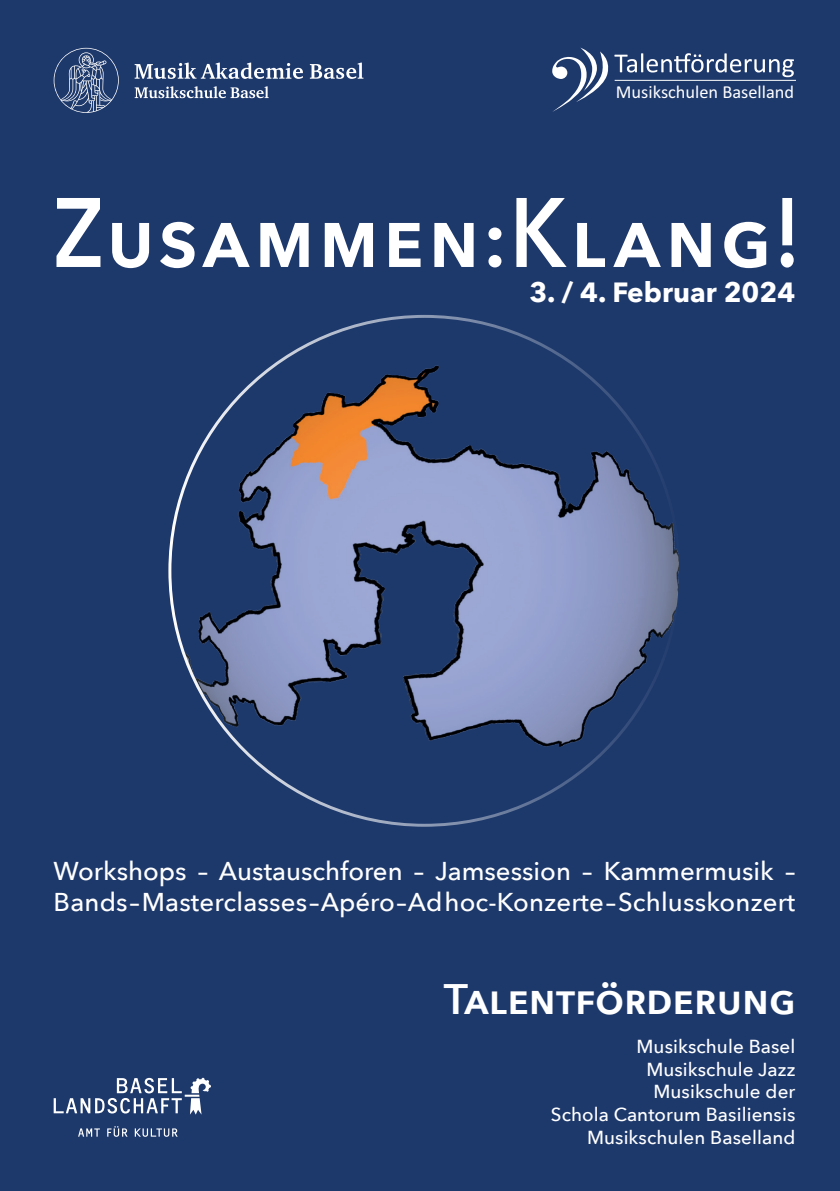
<style>
.page{position:relative;width:840px;height:1191px;background:#fff}
.page>*{position:absolute;margin:0;border:0;box-sizing:border-box;transform-origin:0 0}
.t1{font:600 81.2px "Avenir Next";letter-spacing:.05em;color:#fff}
.t2{font:600 42.6px "Avenir Next";color:#fff}
.t3{font:700 27.8px "Avenir Next";color:#fff}
.t4{font:500 25.8px/30.8px "Avenir Next";color:#fff}
.t5{font:500 18.8px/22.6px "Avenir Next";letter-spacing:.005em;color:#fff;text-align:right}
.t6{font:18.4px "Calibri";color:#fff}
.s1{font-size:97.4px}
</style>
<div class="page">
<div style="left:0;top:0;width:839px;height:1191px;background:#1d386b"></div>
<svg style="left:310px;top:63px;width:53px;height:16px"></svg>
<svg style="left:135px;top:63px;width:168px;height:16px"></svg>
<svg style="left:54px;top:48px;width:65px;height:65px"></svg>
<svg style="left:135px;top:86px;width:133px;height:12px"></svg>
<hr style="left:614px;top:80px;width:181px;height:1px;background:#fff">
<svg style="left:552px;top:48px;width:241px;height:64px"></svg>
<svg style="left:54px;top:1077px;width:157px;height:37px"></svg>
<svg style="left:78px;top:1128px;width:22px;height:8px"></svg>
<svg style="left:107px;top:1126px;width:20px;height:10px"></svg>
<svg style="left:135px;top:1128px;width:43px;height:8px"></svg>
<img style="left:170px;top:316px;width:508px;height:509px;border-radius:254px">
<p class="t6" style="left:615px;top:80px;width:180px">Musikschulen Baselland</p>
<p class="t1" style="left:54px;top:169px;width:748px"><span class="s1">Z</span>usammen:<span class="s1">K</span>lang<span class="s1">!</span></p>
<p class="t3" style="left:529px;top:268px;width:267px">3. / 4. Februar 2024</p>
<p class="t4" style="left:54px;top:855px;width:742px">Workshops – Austauschforen – Jamsession – Kammermusik –<br>Bands – Masterclasses – Apéro – Ad hoc-Konzerte – Schlusskonzert</p>
<p class="t2" style="left:443px;top:962px;width:353px">Talentförderung</p>
<p class="t5" style="left:550px;top:1034px;width:246px">Musikschule Basel<br>Musikschule Jazz<br>Musikschule der<br>Schola Cantorum Basiliensis<br>Musikschulen Baselland</p>
</div>
